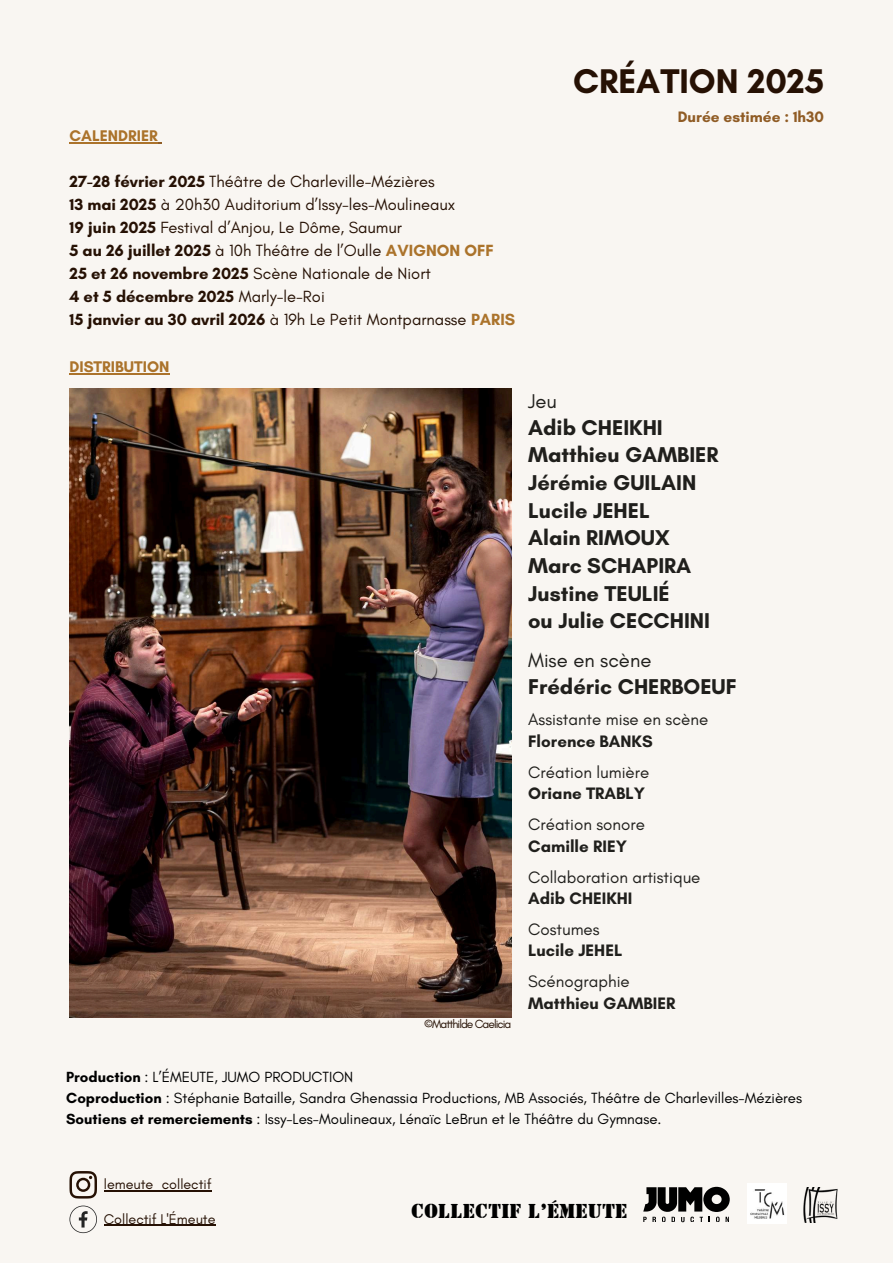
<style>
.page{position:relative;width:893px;height:1263px;background:#fff}
.page>*{position:absolute;margin:0;border:0;box-sizing:border-box;transform-origin:0 0}
.t1{font:700 34.88px "Glacial Indifference";color:#261104}
.t2{font:700 21.83px/27.6px "Glacial Indifference";color:#201f1c}
.t3{font:20.25px "Glacial Indifference";color:#201f1c}
.t4{font:20.02px "Stencil BT";color:#000}
.t5{font:16.88px "Glacial Indifference";color:#201f1c}
.t6{font:700 16.88px "Glacial Indifference";color:#201f1c}
.t7{font:16.5px/23px "Glacial Indifference";color:#261104}
.t8{font:700 15.75px "Glacial Indifference";color:#ab732b}
.t9{font:700 15.45px "Glacial Indifference";color:#905c25}
.t10{font:15px/20.8px "Glacial Indifference";color:#000}
.t11{font:14.33px "Glacial Indifference";color:#261104}
.t12{font:12.08px "Glacial Indifference";letter-spacing:-.08em;color:#261104}
.s1{font-weight:700}
.s2{font-weight:700;color:#ab732b}
</style>
<div class="page">
<div style="left:0;top:0;width:892px;height:1262px;background:#f9f6f2"></div>
<hr style="left:69px;top:142px;width:89px;height:1px;background:#ab732b">
<svg style="left:69px;top:1171px;width:28px;height:27px"></svg>
<hr style="left:104px;top:1190px;width:108px;height:1px;background:#261104">
<svg style="left:69px;top:1205px;width:28px;height:28px"></svg>
<hr style="left:104px;top:1225px;width:111px;height:1px;background:#261104">
<hr style="left:69px;top:373px;width:100px;height:2px;background:#ab732b">
<img style="left:803px;top:1187px;width:34px;height:36px">
<img style="left:747px;top:1183px;width:40px;height:40px">
<svg style="left:643px;top:1187px;width:87px;height:35px"></svg>
<img style="left:69px;top:388px;width:442px;height:629px">
<p class="t8" style="left:69px;top:126px;width:90px">CALENDRIER</p>
<p class="t7" style="left:69px;top:169px;width:447px"><span class="s1">27-28 février 2025</span> Théâtre de Charleville-Mézières<br><span class="s1">13 mai 2025</span> à 20h30 Auditorium d’Issy-les-Moulineaux<br><span class="s1">19 juin 2025</span> Festival d’Anjou, Le Dôme, Saumur<br><span class="s1">5 au 26 juillet 2025</span> à 10h Théâtre de l’Oulle <span class="s2">AVIGNON OFF </span><span class="s1">25 et 26 novembre 2025</span> Scène Nationale de Niort<br><span class="s1">4 et 5 décembre 2025</span> Marly-le-Roi<br><span class="s1">15 janvier au 30 avril 2026</span> à 19h Le Petit Montparnasse <span class="s2">PARIS</span></p>
<p class="t8" style="left:69px;top:357px;width:101px">DISTRIBUTION</p>
<p class="t12" style="left:424px;top:1017px;width:89px">©Matthilde Caelicia</p>
<h1 class="t1" style="left:573px;top:60px;width:252px">CRÉATION 2025</h1>
<p class="t9" style="left:678px;top:107px;width:148px">Durée estimée : 1h30</p>
<p class="t3" style="left:528px;top:388px;width:30px">Jeu</p>
<h2 class="t2" style="left:528px;top:413px;width:192px">Adib CHEIKHI<br>Matthieu GAMBIER<br>Jérémie GUILAIN<br>Lucile JEHEL<br>Alain RIMOUX<br>Marc SCHAPIRA<br>Justine TEULIÉ<br>ou Julie CECCHINI</h2>
<p class="t3" style="left:528px;top:647px;width:125px">Mise en scène</p>
<h2 class="t2" style="left:528px;top:672px;width:210px">Frédéric CHERBOEUF</h2>
<p class="t5" style="left:528px;top:709px;width:182px">Assistante mise en scène</p>
<p class="t6" style="left:528px;top:730px;width:126px">Florence BANKS</p>
<p class="t5" style="left:528px;top:761px;width:123px">Création lumière</p>
<p class="t6" style="left:528px;top:783px;width:118px">Oriane TRABLY</p>
<p class="t5" style="left:528px;top:814px;width:118px">Création sonore</p>
<p class="t6" style="left:528px;top:835px;width:100px">Camille RIEY</p>
<p class="t5" style="left:528px;top:866px;width:174px">Collaboration artistique</p>
<p class="t6" style="left:528px;top:888px;width:106px">Adib CHEIKHI</p>
<p class="t5" style="left:528px;top:919px;width:73px">Costumes</p>
<p class="t6" style="left:528px;top:940px;width:96px">Lucile JEHEL</p>
<p class="t5" style="left:528px;top:971px;width:103px">Scénographie</p>
<p class="t6" style="left:528px;top:993px;width:149px">Matthieu GAMBIER</p>
<p class="t10" style="left:66px;top:1067px;width:737px"><span class="s1">Production</span> : L’ÉMEUTE, JUMO PRODUCTION<br><span class="s1">Coproduction</span> : Stéphanie Bataille, Sandra Ghenassia Productions, MB Associés, Théâtre de Charlevilles-Mézières<br><span class="s1">Soutiens et remerciements</span> : Issy-Les-Moulineaux, Lénaïc LeBrun et le Théâtre du Gymnase.</p>
<p class="t11" style="left:104px;top:1175px;width:109px">lemeute_collectif</p>
<p class="t11" style="left:104px;top:1210px;width:113px">Collectif L'Émeute</p>
<p class="t4" style="left:411px;top:1199px;width:218px">COLLECTIF L’ÉMEUTE</p>
</div>
